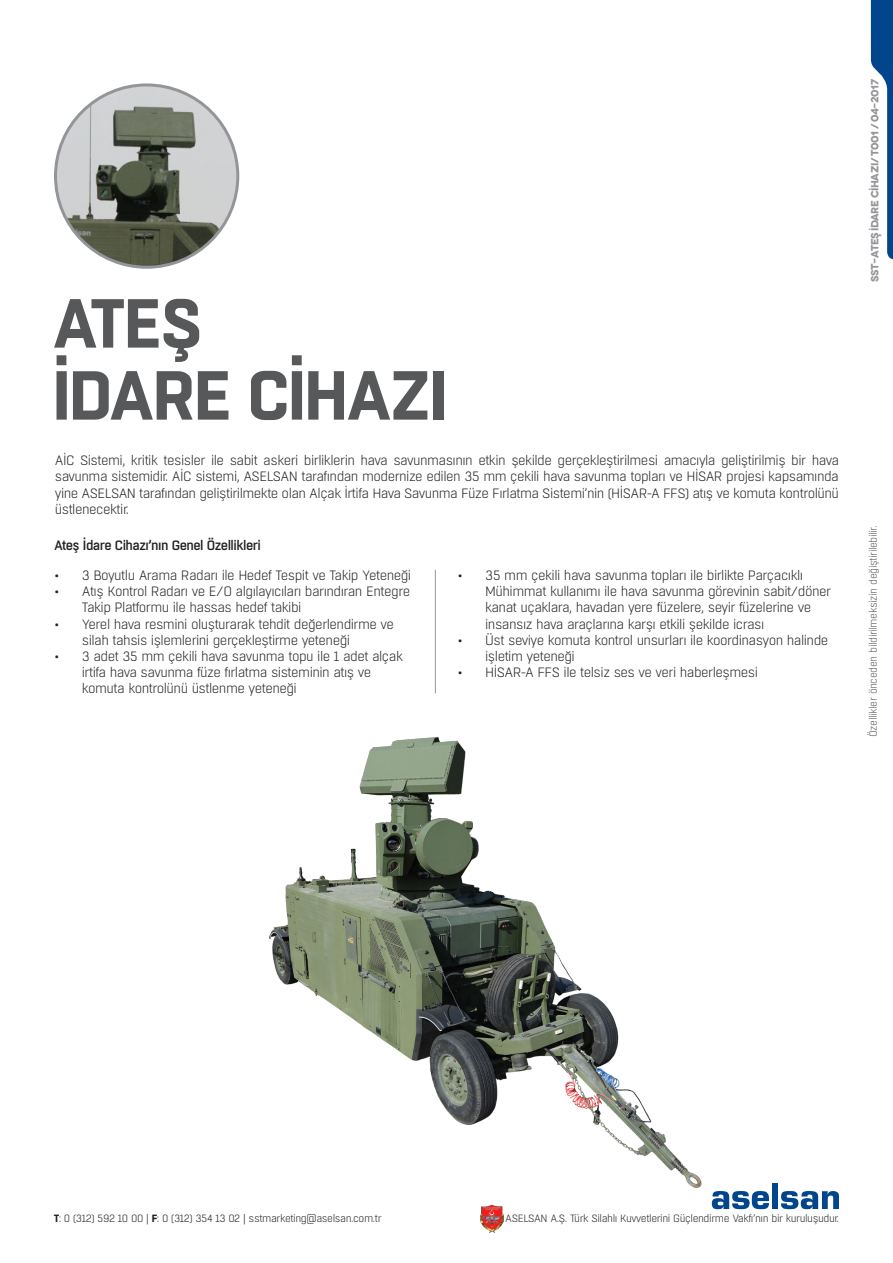
<style>
.page{position:relative;width:893px;height:1263px;background:#fff}
.page>*{position:absolute;margin:0;border:0;box-sizing:border-box;transform-origin:0 0}
.t1{font:700 69.15px/72px "Boxed";letter-spacing:-.03em;color:#57585a}
.t2{font:300 13.5px/16.2px "Boxed";letter-spacing:-.04em;color:#231f20}
.t3{font:500 13.5px "Boxed";letter-spacing:-.04em;color:#231f20}
.t4{font:300 10.5px "Boxed";letter-spacing:-.04em;color:#231f20}
.t5{font:300 10.5px "Boxed";letter-spacing:-.04em;color:#57585a}
.t6{font:700 10.5px "Novecentowide";letter-spacing:-.04em;color:#939598}
.s1{font-weight:700}
</style>
<div class="page">
<svg style="left:871px;top:0;width:22px;height:259px"></svg>
<img style="left:480px;top:1204px;width:23px;height:28px">
<svg style="left:712px;top:1191px;width:57px;height:18px"></svg>
<div style="left:772px;top:1183px;width:6px;height:26px;background:#01468c"></div>
<svg style="left:781px;top:1191px;width:58px;height:18px"></svg>
<img style="left:56px;top:85px;width:182px;height:182px;border-radius:91px">
<img style="left:269px;top:736px;width:485px;height:460px">
<hr style="left:435px;top:570px;width:1px;height:123px;background:#939598">
<p class="t1" style="left:52px;top:290px;width:397px">ATEŞ<br>İDARE CİHAZI</p>
<p class="t2" style="left:55px;top:452px;width:786px;text-align:justify">AİC Sistemi, kritik tesisler ile sabit askeri birliklerin hava savunmasının etkin şekilde gerçekleştirilmesi amacıyla geliştirilmiş bir hava savunma sistemidir. AİC sistemi, ASELSAN tarafından modernize edilen 35 mm çekili hava savunma topları ve HİSAR projesi kapsamında yine ASELSAN tarafından geliştirilmekte olan Alçak İrtifa Hava Savunma Füze Fırlatma Sistemi’nin (HİSAR-A FFS) atış ve komuta kontrolünü üstlenecektir.</p>
<p class="t3" style="left:54px;top:537px;width:208px">Ateş İdare Cihazı’nın Genel Özellikleri</p>
<p class="t2" style="left:55px;top:567px;width:358px">• 3 Boyutlu Arama Radarı ile Hedef Tespit ve Takip Yeteneği</p>
<p class="t2" style="left:82px;top:583px;width:330px;text-indent:-27px">• Atış Kontrol Radarı ve E/O algılayıcıları barındıran Entegre<br>Takip Platformu ile hassas hedef takibi</p>
<p class="t2" style="left:82px;top:616px;width:314px;text-indent:-27px">• Yerel hava resmini oluşturarak tehdit değerlendirme ve silah tahsis işlemlerini gerçekleştirme yeteneği</p>
<p class="t2" style="left:82px;top:648px;width:323px;text-indent:-27px">• 3 adet 35 mm çekili hava savunma topu ile 1 adet alçak irtifa hava savunma füze fırlatma sisteminin atış ve komuta kontrolünü üstlenme yeteneği</p>
<p class="t2" style="left:485px;top:567px;width:347px;text-indent:-27px">• 35 mm çekili hava savunma topları ile birlikte Parçacıklı Mühimmat kullanımı ile hava savunma görevinin sabit/döner kanat uçaklara, havadan yere füzelere, seyir füzelerine ve insansız hava araçlarına karşı etkili şekilde icrası</p>
<p class="t2" style="left:485px;top:632px;width:345px;text-indent:-27px">• Üst seviye komuta kontrol unsurları ile koordinasyon halinde işletim yeteneği</p>
<p class="t2" style="left:458px;top:664px;width:301px">• HİSAR-A FFS ile telsiz ses ve veri haberleşmesi</p>
<p class="t6" style="left:868px;top:282px;width:204px;rotate:-90deg">SST-ATEŞ İDARE CİHAZI/ T001 / 04-2017</p>
<p class="t5" style="left:867px;top:737px;width:212px;rotate:-90deg">Özellikler önceden bildirilmeksizin değiştirilebilir.</p>
<p class="t4" style="left:54px;top:1212px;width:329px"><span class="s1">T</span>: 0 (312) 592 10 00 | <span class="s1">F</span>: 0 (312) 354 13 02 | sstmarketing@aselsan.com.tr</p>
<p class="t4" style="left:505px;top:1212px;width:335px">ASELSAN A.Ş. Türk Silahlı Kuvvetlerini Güçlendirme Vakfı’nın bir kuruluşudur.</p>
</div>
